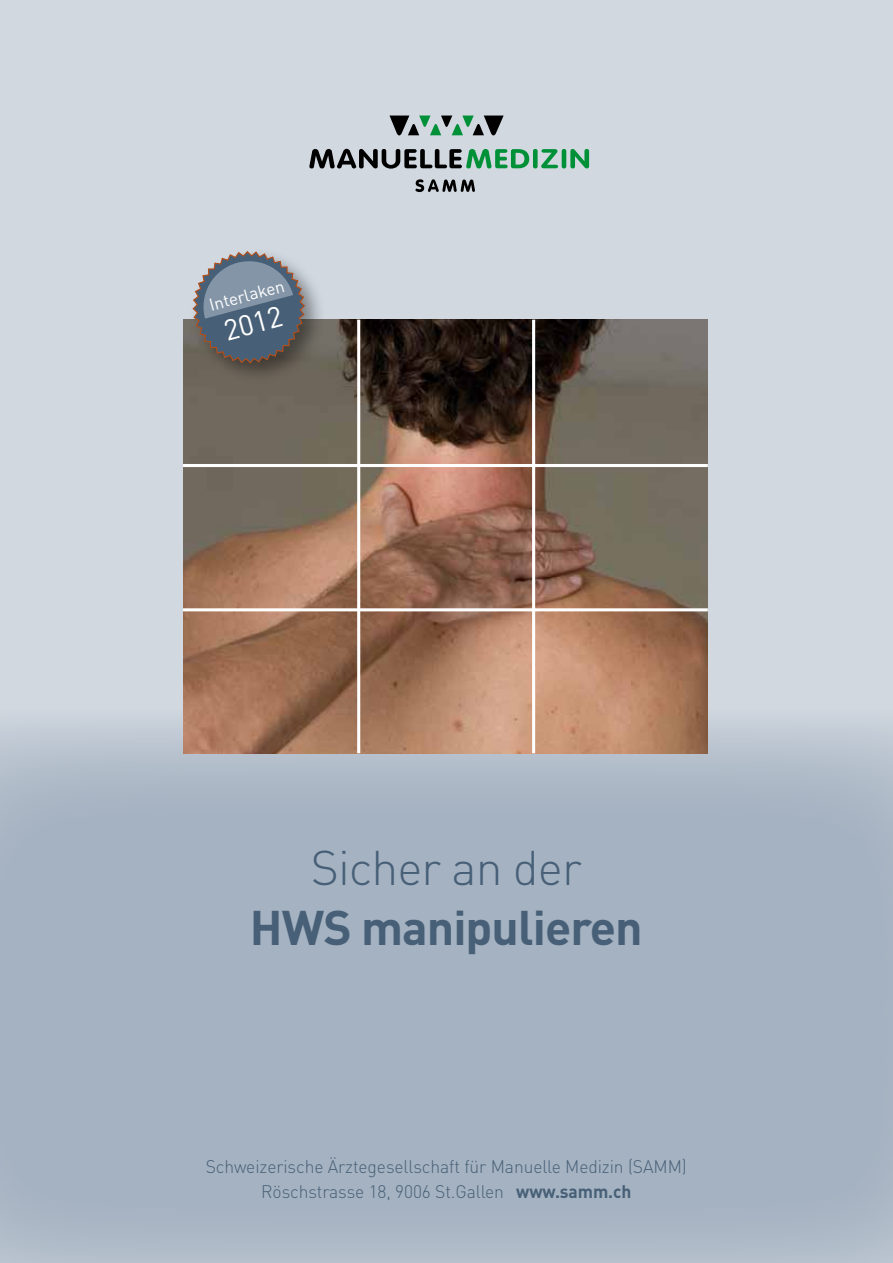
<style>
.page{position:relative;width:893px;height:1263px;background:#d1d8e0}
.page>*{position:absolute;margin:0;border:0;box-sizing:border-box;transform-origin:0 0}
.t1{font:700 48px "DIN";letter-spacing:-.02em;color:#476077}
.t2{font:300 48px "DIN";letter-spacing:-.02em;color:#476077}
.t3{font:28.65px "DIN";color:#fff}
.t4{font:300 18px/24.8px "DIN";letter-spacing:-.005em;color:#476077;text-align:center}
.t5{font:17.1px "DIN";color:#fff}
.s1{font-weight:700}
</style>
<div class="page">
<div style="left:0;top:709px;width:893px;height:554px;background:#a5b2c1"></div>
<img style="left:183px;top:320px;width:525px;height:433px">
<svg style="left:309px;top:149px;width:220px;height:20px"></svg>
<div style="left:533px;top:149px;width:5px;height:19px;background:#009037;border-radius:2px"></div>
<svg style="left:541px;top:149px;width:17px;height:19px"></svg>
<hr style="left:562px;top:149px;width:4px;height:19px;background:#009037;border-radius:2px">
<svg style="left:570px;top:149px;width:19px;height:19px"></svg>
<svg style="left:389px;top:116px;width:115px;height:20px"></svg>
<svg style="left:415px;top:179px;width:60px;height:13px"></svg>
<hr style="left:357px;top:320px;width:3px;height:433px;background:#fff">
<hr style="left:532px;top:320px;width:3px;height:433px;background:#fff">
<hr style="left:183px;top:464px;width:525px;height:3px;background:#fff">
<hr style="left:183px;top:608px;width:525px;height:3px;background:#fff">
<div style="left:186px;top:245px;width:139px;height:138px;background:#000;opacity:.4"></div>
<svg style="left:192px;top:250px;width:114px;height:114px;background:#717c88"></svg>
<p class="t5" style="left:207px;top:295px;width:79px;rotate:-15deg">Interlaken</p>
<h2 class="t3" style="left:220px;top:314px;width:61px;rotate:-15deg">2012</h2>
<h1 class="t2" style="left:311px;top:838px;width:272px">Sicher an der</h1>
<h1 class="t1" style="left:250px;top:896px;width:394px">HWS manipulieren</h1>
<p class="t4" style="left:206px;top:1154px;width:483px">Schweizerische Ärztegesellschaft für Manuelle Medizin (SAMM)<br>Röschstrasse 18, 9006 St.Gallen <span class="s1">www.samm.ch</span></p>
</div>
